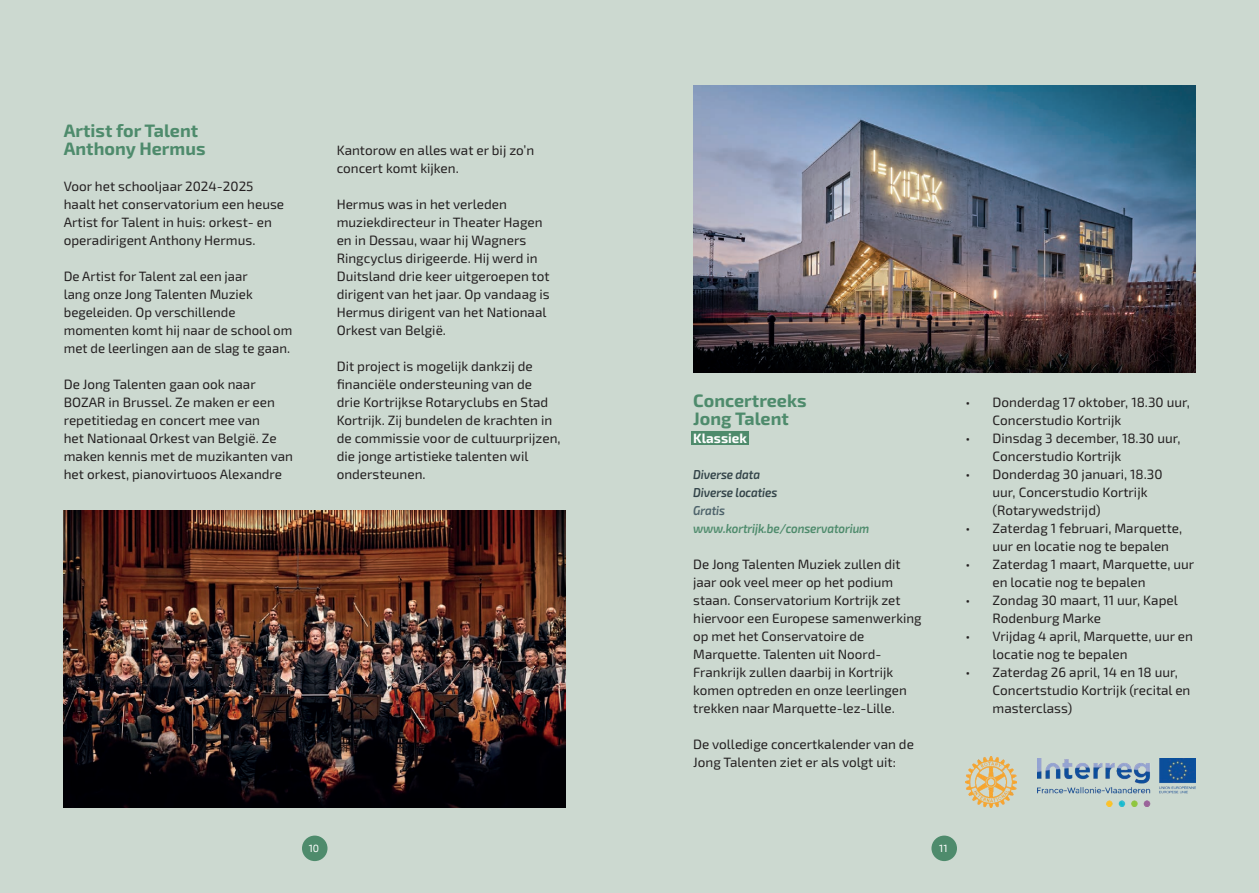
<style>
.page{position:relative;width:1259px;height:893px;background:#ccd9d0}
.page>*{position:absolute;margin:0;border:0;box-sizing:border-box;transform-origin:0 0}
.t1{font:700 18px/18px "Exo 2";color:#4e8b6c}
.t2{font:13.5px/18px "Exo 2";color:#231f20}
.t3{font:700 13.5px "Exo 2";color:#fff}
.t4{font:italic 600 12.9px "Exo 2";letter-spacing:-.01em;color:#4e8b6c;scale:.9 1}
.t5{font:italic 600 12.9px/18px "Exo 2";letter-spacing:-.01em;color:#334449;scale:.9 1}
.t6{font:italic 600 12.9px "Exo 2";letter-spacing:-.01em;color:#4d626a;scale:.9 1}
.t7{font:10.5px "Exo 2";color:#fff}
</style>
<div class="page">
<img style="left:64px;top:510px;width:502px;height:298px">
<div style="left:691px;top:431px;width:58px;height:14px;background:#4e8b6c"></div>
<img style="left:693px;top:85px;width:502px;height:287px">
<img style="left:1037px;top:759px;width:158px;height:47px">
<img style="left:965px;top:757px;width:51px;height:51px">
<div style="left:302px;top:836px;width:25px;height:25px;background:#4e8b6c;border-radius:50%"></div>
<div style="left:931px;top:836px;width:26px;height:25px;background:#4e8b6c;border-radius:50%"></div>
<h1 class="t1" style="left:64px;top:120px;width:143px">Artist for Talent<br>Anthony Hermus</h1>
<p class="t2" style="left:64px;top:177px;width:222px">Voor het schooljaar 2024-2025 haalt het conservatorium een heuse Artist for Talent in huis: orkest- en operadirigent Anthony Hermus.</p>
<p class="t2" style="left:64px;top:267px;width:230px">De Artist for Talent zal een jaar<br>lang onze Jong Talenten Muziek begeleiden. Op verschillende momenten komt hij naar de school om met de leerlingen aan de slag te gaan.</p>
<p class="t2" style="left:64px;top:375px;width:231px">De Jong Talenten gaan ook naar BOZAR in Brussel. Ze maken er een repetitiedag en concert mee van<br>het Nationaal Orkest van België. Ze maken kennis met de muzikanten van het orkest, pianovirtuoos Alexandre</p>
<p class="t2" style="left:337px;top:141px;width:199px">Kantorow en alles wat er bij zo’n concert komt kijken.</p>
<p class="t2" style="left:337px;top:195px;width:215px">Hermus was in het verleden muziekdirecteur in Theater Hagen en in Dessau, waar hij Wagners<br>Ringcyclus dirigeerde. Hij werd in<br>Duitsland drie keer uitgeroepen tot dirigent van het jaar. Op vandaag is<br>Hermus dirigent van het Nationaal<br>Orkest van België.</p>
<p class="t2" style="left:337px;top:357px;width:225px">Dit project is mogelijk dankzij de financiële ondersteuning van de<br>drie Kortrijkse Rotaryclubs en Stad<br>Kortrijk. Zij bundelen de krachten in de commissie voor de cultuurprijzen, die jonge artistieke talenten wil ondersteunen.</p>
<h1 class="t1" style="left:693px;top:390px;width:115px">Concertreeks<br>Jong Talent</h1>
<p class="t3" style="left:693px;top:428px;width:55px">Klassiek</p>
<p class="t5" style="left:693px;top:465px;width:95px">Diverse data<br>Diverse locaties</p>
<p class="t6" style="left:693px;top:501px;width:37px">Gratis</p>
<p class="t4" style="left:693px;top:519px;width:197px">www.kortrijk.be/conservatorium</p>
<p class="t2" style="left:693px;top:555px;width:230px">De Jong Talenten Muziek zullen dit jaar ook veel meer op het podium staan. Conservatorium Kortrijk zet hiervoor een Europese samenwerking op met het Conservatoire de Marquette. Talenten uit Noord-Frankrijk zullen daarbij in Kortrijk komen optreden en onze leerlingen trekken naar Marquette-lez-Lille.</p>
<p class="t2" style="left:693px;top:735px;width:222px">De volledige concertkalender van de<br>Jong Talenten ziet er als volgt uit:</p>
<p class="t2" style="left:992px;top:393px;width:199px;text-indent:-27px">• Donderdag 17 oktober, 18.30 uur,<br>Concerstudio Kortrijk</p>
<p class="t2" style="left:992px;top:429px;width:189px;text-indent:-27px">• Dinsdag 3 december, 18.30 uur,<br>Concerstudio Kortrijk</p>
<p class="t2" style="left:992px;top:465px;width:171px;text-indent:-27px">• Donderdag 30 januari, 18.30 uur, Concerstudio Kortrijk (Rotarywedstrijd)</p>
<p class="t2" style="left:992px;top:519px;width:191px;text-indent:-27px">• Zaterdag 1 februari, Marquette, uur en locatie nog te bepalen</p>
<p class="t2" style="left:992px;top:554px;width:203px;text-indent:-27px">• Zaterdag 1 maart, Marquette, uur en locatie nog te bepalen</p>
<p class="t2" style="left:992px;top:590px;width:187px;text-indent:-27px">• Zondag 30 maart, 11 uur, Kapel<br>Rodenburg Marke</p>
<p class="t2" style="left:992px;top:626px;width:202px;text-indent:-27px">• Vrijdag 4 april, Marquette, uur en locatie nog te bepalen</p>
<p class="t2" style="left:992px;top:662px;width:199px;text-indent:-27px">• Zaterdag 26 april, 14 en 18 uur,<br>Concertstudio Kortrijk (recital en masterclass)</p>
<p class="t7" style="left:309px;top:841px;width:12px">10</p>
<p class="t7" style="left:939px;top:841px;width:10px">11</p>
</div>
